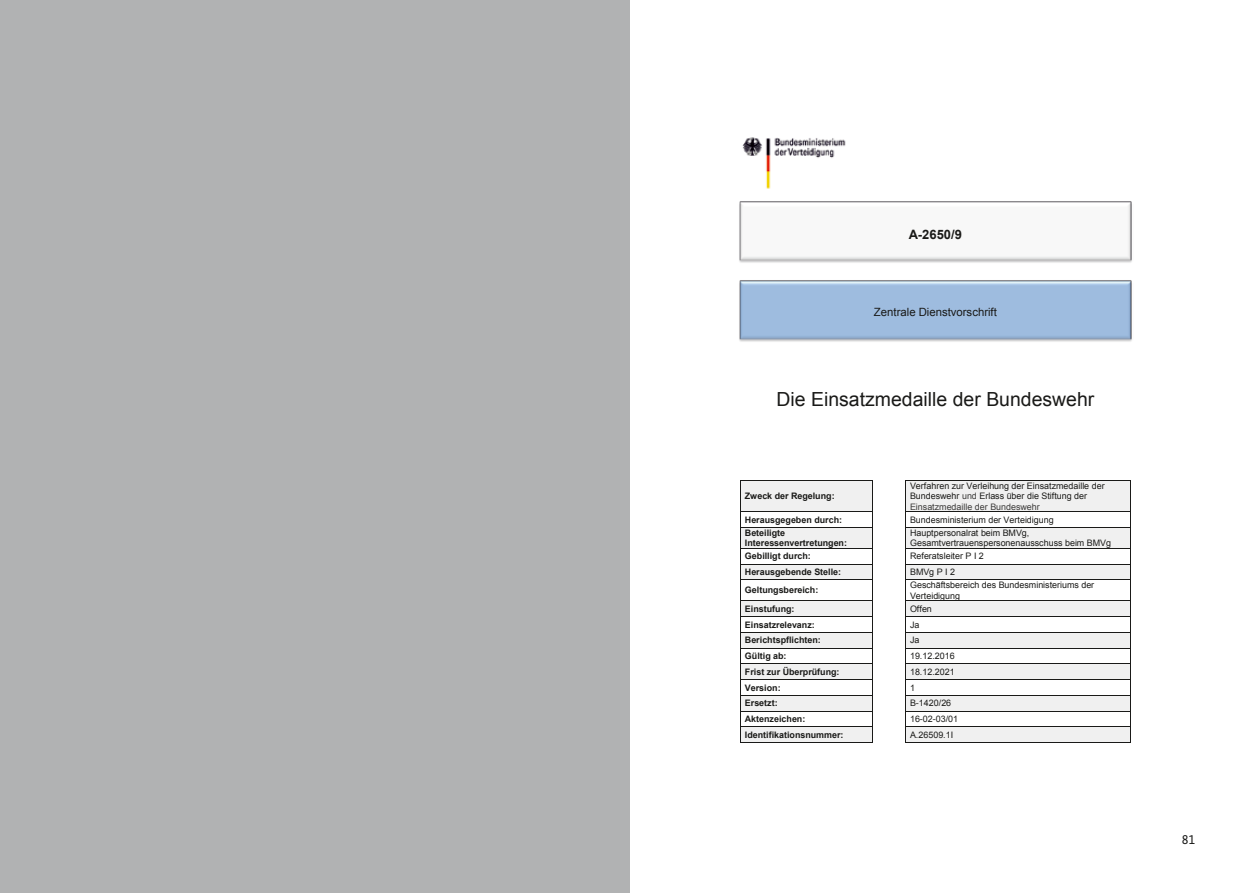
<style>
.page{position:relative;width:1259px;height:893px;background:#fff}
.page>*{position:absolute;margin:0;border:0;box-sizing:border-box;transform-origin:0 0}
.t1{font:19.5px "Arial";color:#1a1a18}
.t2{font:13.5px "Bundes Sans";color:#1a1a18}
.t3{font:700 12.9px "Arial";color:#1a1a18}
.t4{font:11.4px "Arial";color:#1a1a18}
.t5{font:9px/10.2px "Arial";color:#1a1a18}
.t6{font:700 9px/10.2px "Arial";color:#1a1a18}
.s1{color:#3c3b3a}
</style>
<div class="page">
<img style="left:742px;top:137px;width:104px;height:52px">
<img style="left:739px;top:201px;width:393px;height:62px">
<img style="left:739px;top:280px;width:393px;height:62px">
<div style="left:741px;top:481px;width:131px;height:30px;background:#f0f0f0"></div>
<div style="left:906px;top:481px;width:224px;height:30px;background:#f0f0f0"></div>
<hr style="left:740px;top:480px;width:132px;height:1px;background:#1a1a18">
<hr style="left:906px;top:480px;width:224px;height:1px;background:#1a1a18">
<hr style="left:740px;top:481px;width:1px;height:30px;background:#1a1a18">
<hr style="left:872px;top:481px;width:1px;height:30px;background:#1a1a18">
<hr style="left:905px;top:481px;width:1px;height:30px;background:#1a1a18">
<hr style="left:1130px;top:481px;width:1px;height:30px;background:#1a1a18">
<hr style="left:740px;top:511px;width:132px;height:1px;background:#1a1a18">
<hr style="left:906px;top:511px;width:224px;height:1px;background:#1a1a18">
<div style="left:741px;top:528px;width:131px;height:20px;background:#f0f0f0"></div>
<div style="left:906px;top:528px;width:224px;height:20px;background:#f0f0f0"></div>
<hr style="left:740px;top:527px;width:132px;height:1px;background:#1a1a18">
<hr style="left:906px;top:527px;width:224px;height:1px;background:#1a1a18">
<hr style="left:740px;top:548px;width:132px;height:1px;background:#1a1a18">
<hr style="left:906px;top:548px;width:224px;height:1px;background:#1a1a18">
<div style="left:741px;top:564px;width:131px;height:16px;background:#f0f0f0"></div>
<div style="left:906px;top:564px;width:224px;height:16px;background:#f0f0f0"></div>
<hr style="left:740px;top:564px;width:132px;height:1px;background:#1a1a18">
<hr style="left:906px;top:564px;width:224px;height:1px;background:#1a1a18">
<hr style="left:740px;top:580px;width:132px;height:1px;background:#1a1a18">
<hr style="left:906px;top:580px;width:224px;height:1px;background:#1a1a18">
<div style="left:741px;top:601px;width:131px;height:15px;background:#f0f0f0"></div>
<div style="left:906px;top:601px;width:224px;height:15px;background:#f0f0f0"></div>
<hr style="left:740px;top:601px;width:132px;height:1px;background:#1a1a18">
<hr style="left:906px;top:601px;width:224px;height:1px;background:#1a1a18">
<hr style="left:740px;top:616px;width:132px;height:1px;background:#1a1a18">
<hr style="left:906px;top:616px;width:224px;height:1px;background:#1a1a18">
<div style="left:741px;top:633px;width:131px;height:15px;background:#f0f0f0"></div>
<div style="left:906px;top:633px;width:224px;height:15px;background:#f0f0f0"></div>
<hr style="left:740px;top:632px;width:132px;height:1px;background:#1a1a18">
<hr style="left:906px;top:632px;width:224px;height:1px;background:#1a1a18">
<hr style="left:740px;top:648px;width:132px;height:1px;background:#1a1a18">
<hr style="left:906px;top:648px;width:224px;height:1px;background:#1a1a18">
<div style="left:741px;top:664px;width:131px;height:15px;background:#f0f0f0"></div>
<div style="left:906px;top:664px;width:224px;height:15px;background:#f0f0f0"></div>
<hr style="left:740px;top:664px;width:132px;height:1px;background:#1a1a18">
<hr style="left:906px;top:664px;width:224px;height:1px;background:#1a1a18">
<hr style="left:740px;top:679px;width:132px;height:1px;background:#1a1a18">
<hr style="left:906px;top:679px;width:224px;height:1px;background:#1a1a18">
<div style="left:741px;top:696px;width:131px;height:15px;background:#f0f0f0"></div>
<div style="left:906px;top:696px;width:224px;height:15px;background:#f0f0f0"></div>
<hr style="left:740px;top:695px;width:132px;height:1px;background:#1a1a18">
<hr style="left:906px;top:695px;width:224px;height:1px;background:#1a1a18">
<hr style="left:740px;top:711px;width:132px;height:1px;background:#1a1a18">
<hr style="left:906px;top:711px;width:224px;height:1px;background:#1a1a18">
<div style="left:741px;top:727px;width:131px;height:15px;background:#f0f0f0"></div>
<div style="left:906px;top:727px;width:224px;height:15px;background:#f0f0f0"></div>
<hr style="left:740px;top:727px;width:132px;height:1px;background:#1a1a18">
<hr style="left:906px;top:727px;width:224px;height:1px;background:#1a1a18">
<svg style="left:740px;top:512px;width:1px;height:231px"></svg>
<hr style="left:740px;top:743px;width:132px;height:1px;background:#1a1a18">
<svg style="left:872px;top:511px;width:1px;height:232px"></svg>
<svg style="left:905px;top:511px;width:1px;height:232px"></svg>
<hr style="left:906px;top:743px;width:224px;height:1px;background:#1a1a18">
<svg style="left:1130px;top:511px;width:1px;height:232px"></svg>
<div style="left:0;top:0;width:629px;height:893px;background:#b1b2b3"></div>
<h3 class="t3" style="left:908px;top:226px;width:55px">A-2650/9</h3>
<h3 class="t4" style="left:874px;top:305px;width:124px">Zentrale Dienstvorschrift</h3>
<h3 class="t1" style="left:776px;top:387px;width:319px">Die Einsatzmedaille der Bundeswehr</h3>
<p class="t6" style="left:745px;top:491px;width:91px">Zweck der Regelung:</p>
<p class="t5" style="left:910px;top:481px;width:196px">Verfahren zur Verleihung der Einsatzmedaille der<br>Bundeswehr <span class="s1">und</span> Erlass über die Stiftung der<br><span class="s1">Einsatzmedaille der Bundeswehr</span></p>
<p class="t6" style="left:745px;top:515px;width:99px">Herausgegeben durch:</p>
<p class="t5" style="left:910px;top:515px;width:145px">Bundesministerium der Verteidigung</p>
<p class="t6" style="left:745px;top:528px;width:104px">Beteiligte<br>Interessenvertretungen:</p>
<p class="t5" style="left:910px;top:528px;width:202px">Hauptpersonalrat beim BMVg,<br>Gesamtvertrauenspersonenausschuss beim BMVg</p>
<p class="t6" style="left:745px;top:551px;width:67px">Gebilligt durch:</p>
<p class="t5" style="left:910px;top:551px;width:75px">Referatsleiter P I 2</p>
<p class="t6" style="left:745px;top:567px;width:98px">Herausgebende Stelle:</p>
<p class="t5" style="left:910px;top:567px;width:47px">BMVg P I 2</p>
<p class="t6" style="left:745px;top:585px;width:75px">Geltungsbereich:</p>
<p class="t5" style="left:910px;top:580px;width:186px">Geschäftsbereich des Bundesministeriums der<br>Verteidigung</p>
<p class="t6" style="left:745px;top:604px;width:51px">Einstufung:</p>
<p class="t5" style="left:910px;top:604px;width:23px">Offen</p>
<p class="t6" style="left:745px;top:619px;width:71px">Einsatzrelevanz:</p>
<p class="t5" style="left:910px;top:619px;width:11px">Ja</p>
<p class="t6" style="left:745px;top:635px;width:77px">Berichtspflichten:</p>
<p class="t5" style="left:910px;top:635px;width:11px">Ja</p>
<p class="t6" style="left:745px;top:651px;width:43px">Gültig ab:</p>
<p class="t5" style="left:910px;top:651px;width:46px">19.12.2016</p>
<p class="t6" style="left:745px;top:667px;width:96px">Frist zur Überprüfung:</p>
<p class="t5" style="left:910px;top:667px;width:46px">18.12.2021</p>
<p class="t6" style="left:745px;top:683px;width:37px">Version:</p>
<p class="t5" style="left:910px;top:682px;width:6px">1</p>
<p class="t6" style="left:745px;top:698px;width:34px">Ersetzt:</p>
<p class="t5" style="left:910px;top:698px;width:43px">B-1420/26</p>
<p class="t6" style="left:745px;top:714px;width:62px">Aktenzeichen:</p>
<p class="t5" style="left:910px;top:714px;width:50px">16-02-03/01</p>
<p class="t6" style="left:745px;top:730px;width:100px">Identifikationsnummer:</p>
<p class="t5" style="left:910px;top:730px;width:45px">A.26509.1I</p>
<h2 class="t2" style="left:1181px;top:831px;width:15px">81</h2>
</div>
